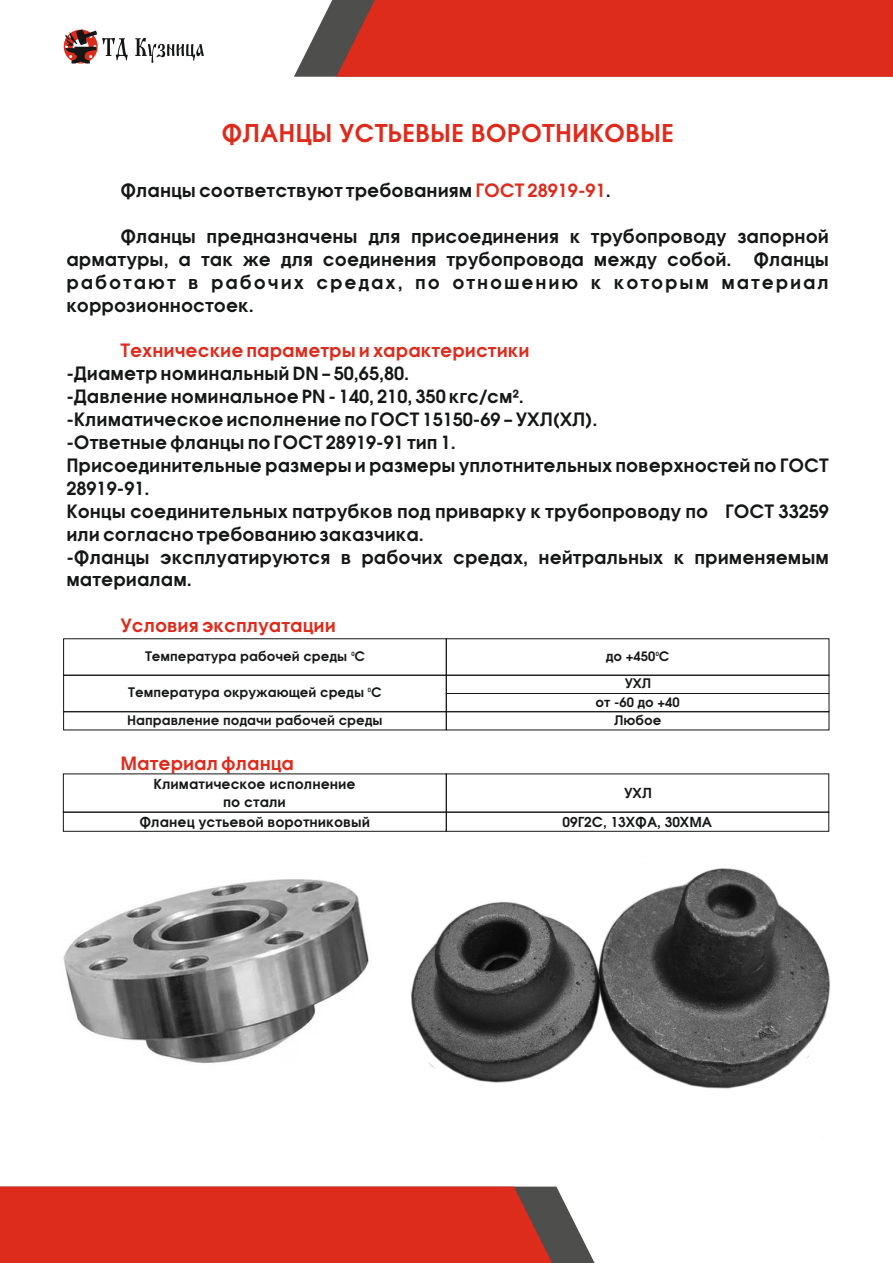
<style>
.page{position:relative;width:893px;height:1263px;background:#fff}
.page>*{position:absolute;margin:0;border:0;box-sizing:border-box;transform-origin:0 0}
.t1{font:600 24px "Avant Garde";color:#dd2b1c}
.t2{font:600 18px/23px "Avant Garde";color:#151616;text-align:justify}
.t3{font:600 18px "Avant Garde";color:#dd2b1c}
.t4{font:600 13.5px/17.1px "Avant Garde";color:#151616;text-align:center}
.t5{font:600 12.9px/18.1px "Avant Garde";color:#151616;text-align:center}
.t6{font:600 5.7px "Avant Garde";color:#151616}
.s1{color:#dd2b1c}
</style>
<div class="page">
<svg style="left:294px;top:0;width:42px;height:77px;fill:#4e4e4d"></svg>
<svg style="left:556px;top:1186px;width:39px;height:77px"></svg>
<div style="left:336px;top:0;width:557px;height:77px;background:#dd2b1c"></div>
<div style="left:0;top:1186px;width:556px;height:77px;background:#dd2b1c"></div>
<div style="left:63px;top:675px;width:384px;height:37px;border:1px solid #151616"></div>
<div style="left:446px;top:675px;width:383px;height:19px;border:1px solid #151616"></div>
<div style="left:446px;top:693px;width:383px;height:19px;border:1px solid #151616"></div>
<div style="left:63px;top:812px;width:384px;height:20px;border:1px solid #151616"></div>
<div style="left:446px;top:812px;width:383px;height:20px;border:1px solid #151616"></div>
<svg style="left:64px;top:29px;width:140px;height:35px"></svg>
<img style="left:63px;top:879px;width:306px;height:185px">
<img style="left:645px;top:868px;width:186px;height:270px">
<img style="left:410px;top:897px;width:235px;height:186px">
<h1 class="t1" style="left:221px;top:124px;width:454px">ФЛАНЦЫ УСТЬЕВЫЕ ВОРОТНИКОВЫЕ</h1>
<p class="t2" style="left:120px;top:181px;width:492px">Фланцы соответствуют требованиям <span class="s1">ГОСТ 28919-91</span>.</p>
<p class="t2" style="left:66px;top:227px;width:764px;text-indent:54px">Фланцы предназначены для присоединения к трубопроводу запорной арматуры, а так же для соединения трубопровода между собой. Фланцы работают в рабочих средах, по отношению к которым материал коррозионностоек.</p>
<p class="t3" style="left:120px;top:344px;width:411px">Технические параметры и характеристики</p>
<p class="t2" style="left:66px;top:364px;width:764px;text-align:left">-Диаметр номинальный DN – 50,65,80.<br>-Давление номинальное PN - 140, 210, 350 кгс/см².<br>-Климатическое исполнение по ГОСТ 15150-69 – УХЛ(ХЛ).<br>-Ответные фланцы по ГОСТ 28919-91 тип 1.<br>Присоединительные размеры и размеры уплотнительных поверхностей по ГОСТ 28919-91.<br>Концы соединительных патрубков под приварку к трубопроводу по ГОСТ 33259 или согласно требованию заказчика.<br>-Фланцы эксплуатируются в рабочих средах, нейтральных к применяемым материалам.</p>
<p class="t3" style="left:120px;top:619px;width:217px">Условия эксплуатации</p>
<p class="t5" style="left:145px;top:648px;width:222px">Температура рабочей среды С</p>
<p class="t5" style="left:606px;top:648px;width:65px">до +450 С</p>
<p class="t6" style="left:352px;top:651px;width:5px">0</p>
<p class="t6" style="left:656px;top:651px;width:5px">0</p>
<p class="t6" style="left:368px;top:688px;width:5px">0</p>
<p class="t5" style="left:595px;top:676px;width:86px">УХЛ<br>от -60 до +40</p>
<p class="t5" style="left:128px;top:685px;width:255px">Температура окружающей среды С</p>
<p class="t5" style="left:127px;top:712px;width:257px">Направление подачи рабочей среды</p>
<p class="t3" style="left:120px;top:756px;width:175px">Материал фланца</p>
<p class="t5" style="left:614px;top:712px;width:49px">Любое</p>
<p class="t4" style="left:154px;top:777px;width:204px">Климатическое исполнение по стали</p>
<p class="t4" style="left:624px;top:786px;width:29px">УХЛ</p>
<p class="t4" style="left:140px;top:814px;width:232px">Фланец устьевой воротниковый</p>
<p class="t4" style="left:563px;top:814px;width:151px">09Г2С, 13ХФА, 30ХМА</p>
</div>
